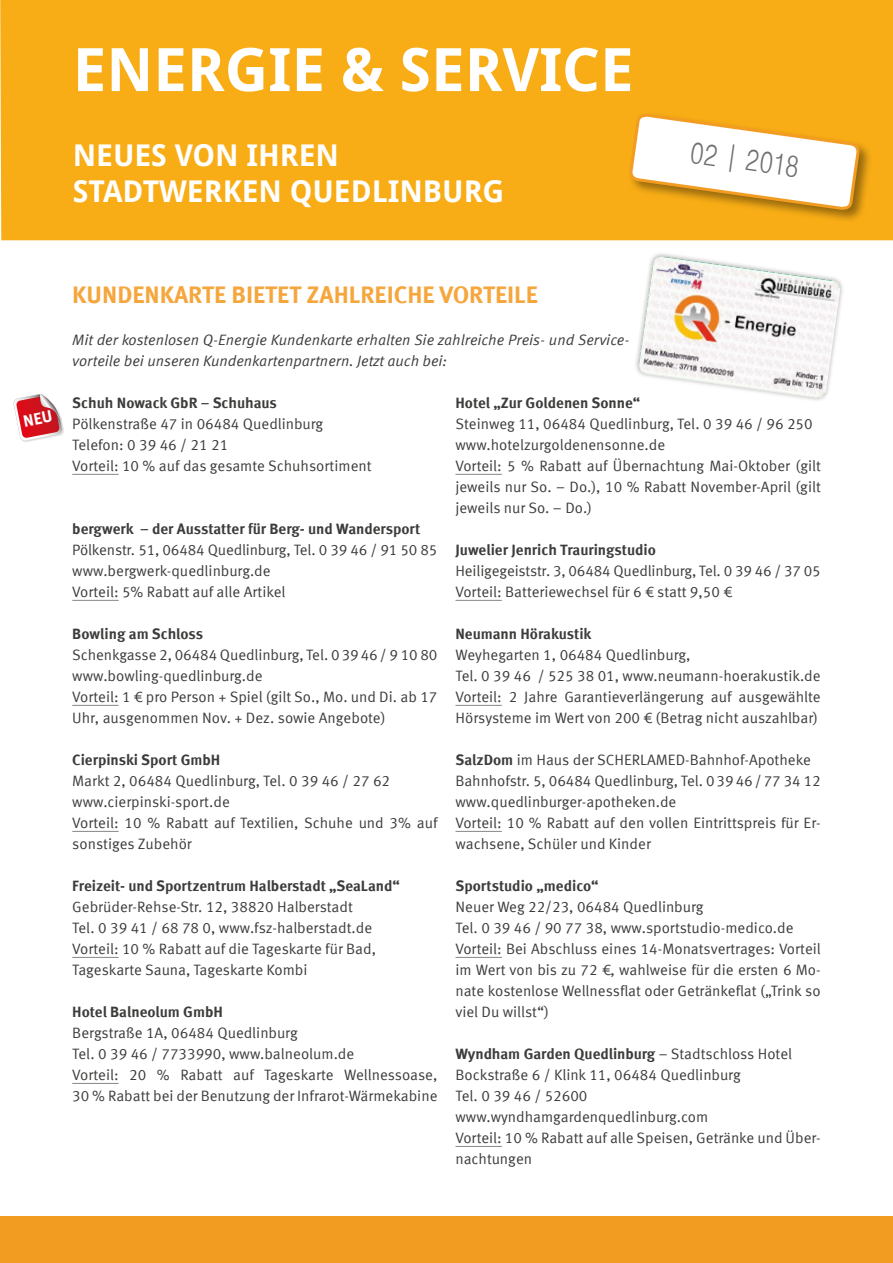
<style>
.page{position:relative;width:893px;height:1263px;background:#fff}
.page>*{position:absolute;margin:0;border:0;box-sizing:border-box;transform-origin:0 0}
.t1{font:700 60px "Droid Sans";color:#fff}
.t2{font:700 30px/36px "Droid Sans";color:#fff}
.t3{font:30px "Dotum";color:#706f6f;scale:.8 1}
.t4{font:700 24px "Meta Offc Pro";color:#f5a63c}
.t5{font:15px/21px "Meta Offc Pro Norm";color:#3c3c3b}
.t6{font:700 15px "Meta Offc Pro";color:#3c3c3b}
.t7{font:15px/21px "Meta Offc Pro Norm Ita";color:#3c3c3b}
.s1{font-family:"Meta Offc Pro";font-weight:700}
.s2{font-family:"Meta Offc Pro Norm";font-weight:400}
</style>
<div class="page">
<div style="left:1px;top:0;width:892px;height:240px;background:#f8ad16"></div>
<div style="left:628px;top:112px;width:245px;height:112px;background:#000;opacity:.4"></div>
<svg style="left:628px;top:109px;width:233px;height:105px"></svg>
<div style="left:0;top:1216px;width:893px;height:47px;background:#f39c22"></div>
<hr style="left:0;top:0;width:1px;height:1263px;background:#e3e3e3">
<hr style="left:72px;top:474px;width:47px;height:1px;background:#878787">
<hr style="left:72px;top:600px;width:47px;height:1px;background:#878787">
<hr style="left:72px;top:705px;width:47px;height:1px;background:#878787">
<hr style="left:72px;top:831px;width:47px;height:1px;background:#878787">
<hr style="left:72px;top:957px;width:47px;height:1px;background:#878787">
<hr style="left:72px;top:1083px;width:47px;height:1px;background:#878787">
<hr style="left:455px;top:474px;width:47px;height:1px;background:#878787">
<hr style="left:455px;top:600px;width:47px;height:1px;background:#878787">
<hr style="left:455px;top:705px;width:47px;height:1px;background:#878787">
<hr style="left:455px;top:831px;width:47px;height:1px;background:#878787">
<hr style="left:455px;top:957px;width:47px;height:1px;background:#878787">
<hr style="left:455px;top:1146px;width:47px;height:1px;background:#878787">
<img style="left:638px;top:256px;width:203px;height:143px">
<svg style="left:13px;top:394px;width:51px;height:48px"></svg>
<h1 class="t1" style="left:73px;top:31px;width:562px">ENERGIE &amp; SERVICE</h1>
<h2 class="t2" style="left:73px;top:138px;width:433px">NEUES VON IHREN<br>STADTWERKEN QUEDLINBURG</h2>
<h2 class="t3" style="left:692px;top:137px;width:139px;rotate:8deg">02 | 2018</h2>
<h3 class="t4" style="left:72px;top:276px;width:467px">KUNDENKARTE BIETET ZAHLREICHE VORTEILE</h3>
<p class="t7" style="left:72px;top:329px;width:559px">Mit der kostenlosen Q-Energie Kundenkarte erhalten Sie zahlreiche Preis- und Service&shy;vorteile bei unseren Kundenkartenpartnern. Jetzt auch bei:</p>
<p class="t6" style="left:72px;top:391px;width:206px">Schuh Nowack GbR – Schuhaus</p>
<p class="t5" style="left:72px;top:413px;width:301px">Pölkenstraße 47 in 06484 Quedlinburg<br>Telefon: 0 39 46 / 21 21<br>Vorteil: 10 % auf das gesamte Schuhsortiment</p>
<p class="t6" style="left:72px;top:517px;width:350px">bergwerk – der Ausstatter für Berg- und Wandersport</p>
<p class="t5" style="left:72px;top:539px;width:367px">Pölkenstr. 51, 06484 Quedlinburg, Tel. 0 39 46 / 91 50 85 www.bergwerk-quedlinburg.de<br>Vorteil: 5% Rabatt auf alle Artikel</p>
<p class="t6" style="left:72px;top:622px;width:132px">Bowling am Schloss</p>
<p class="t5" style="left:72px;top:644px;width:367px">Schenkgasse 2, 06484 Quedlinburg, Tel. 0 39 46 / 9 10 80 www.bowling-quedlinburg.de<br>Vorteil: 1 € pro Person + Spiel (gilt So., Mo. und Di. ab 17<br>Uhr, ausgenommen Nov. + Dez. sowie Angebote)</p>
<p class="t6" style="left:72px;top:748px;width:150px">Cierpinski Sport GmbH</p>
<p class="t5" style="left:72px;top:770px;width:367px">Markt 2, 06484 Quedlinburg, Tel. 0 39 46 / 27 62 www.cierpinski-sport.de<br>Vorteil: 10 % Rabatt auf Textilien, Schuhe und 3% auf sonstiges Zubehör</p>
<p class="t6" style="left:72px;top:874px;width:329px">Freizeit- und Sportzentrum Halberstadt „SeaLand“</p>
<p class="t5" style="left:72px;top:896px;width:305px">Gebrüder-Rehse-Str. 12, 38820 Halberstadt Tel. 0 39 41 / 68 78 0, www.fsz-halberstadt.de Vorteil: 10 % Rabatt auf die Tageskarte für Bad, Tageskarte Sauna, Tageskarte Kombi</p>
<p class="t6" style="left:72px;top:1000px;width:152px">Hotel Balneolum GmbH</p>
<p class="t5" style="left:72px;top:1022px;width:367px">Bergstraße 1A, 06484 Quedlinburg<br>Tel. 0 39 46 / 7733990, www.balneolum.de<br>Vorteil: 20 % Rabatt auf Tageskarte Wellnessoase, 30 % Rabatt bei der Benutzung der Infrarot-Wärmekabine</p>
<p class="t6" style="left:455px;top:391px;width:186px">Hotel „Zur Goldenen Sonne“</p>
<p class="t5" style="left:455px;top:413px;width:367px">Steinweg 11, 06484 Quedlinburg, Tel. 0 39 46 / 96 250 www.hotelzurgoldenensonne.de<br>Vorteil: 5 % Rabatt auf Übernachtung Mai-Oktober (gilt jeweils nur So. – Do.), 10 % Rabatt November-April (gilt jeweils nur So. – Do.)</p>
<p class="t6" style="left:455px;top:538px;width:202px">Juwelier Jenrich Trauringstudio</p>
<p class="t5" style="left:455px;top:560px;width:367px">Heiligegeiststr. 3, 06484 Quedlinburg, Tel. 0 39 46 / 37 05<br>Vorteil: Batteriewechsel für 6 € statt 9,50 €</p>
<p class="t6" style="left:455px;top:622px;width:138px">Neumann Hörakustik</p>
<p class="t5" style="left:455px;top:644px;width:367px">Weyhegarten 1, 06484 Quedlinburg,<br>Tel. 0 39 46 / 525 38 01, www.neumann-hoerakustik.de Vorteil: 2 Jahre Garantieverlängerung auf ausgewählte Hörsysteme im Wert von 200 € (Betrag nicht auszahlbar)</p>
<p class="t5" style="left:455px;top:749px;width:367px"><span class="s1">SalzDom</span> im Haus der SCHERLAMED-Bahnhof-Apotheke Bahnhofstr. 5, 06484 Quedlinburg, Tel. 0 39 46 / 77 34 12 www.quedlinburger-apotheken.de<br>Vorteil: 10 % Rabatt auf den vollen Eintrittspreis für Er&shy;wachsene, Schüler und Kinder</p>
<p class="t6" style="left:455px;top:874px;width:145px">Sportstudio „medico“</p>
<p class="t5" style="left:455px;top:896px;width:367px">Neuer Weg 22/23, 06484 Quedlinburg<br>Tel. 0 39 46 / 90 77 38, www.sportstudio-medico.de Vorteil: Bei Abschluss eines 14-Monatsvertrages: Vorteil im Wert von bis zu 72 €, wahlweise für die ersten 6 Mo&shy;nate kostenlose Wellnessflat oder Getränkeflat („Trink so viel Du willst“)</p>
<p class="t6" style="left:455px;top:1042px;width:338px">Wyndham Garden Quedlinburg <span class="s2">– Stadtschloss Hotel</span></p>
<p class="t5" style="left:455px;top:1064px;width:367px">Bockstraße 6 / Klink 11, 06484 Quedlinburg<br>Tel. 0 39 46 / 52600 www.wyndhamgardenquedlinburg.com<br>Vorteil: 10 % Rabatt auf alle Speisen, Getränke und Über&shy;nachtungen</p>
</div>
